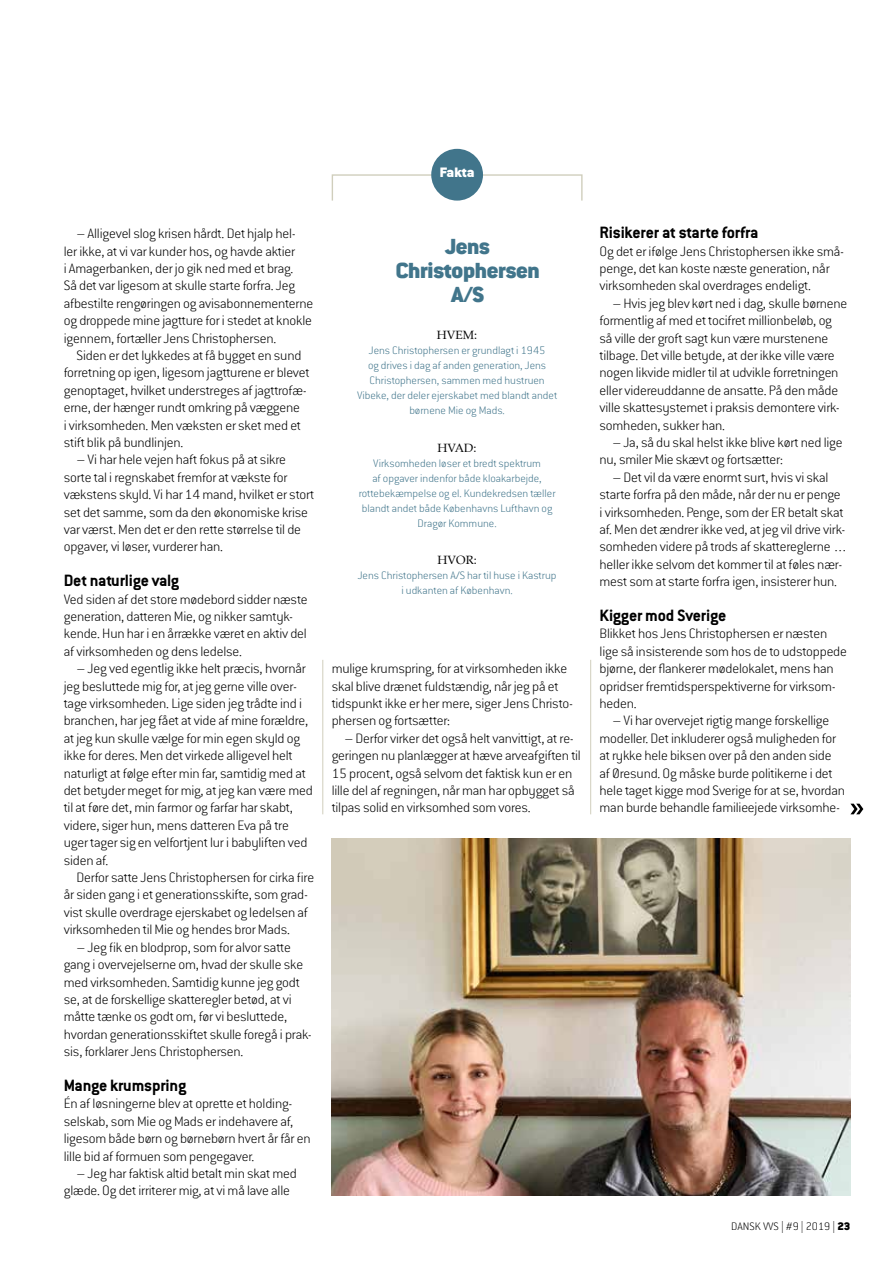
<style>
.page{position:relative;width:893px;height:1263px;background:#fff}
.page>*{position:absolute;margin:0;border:0;box-sizing:border-box;transform-origin:0 0}
.t1{font:900 24px/24px "Conduit ITC Std";letter-spacing:-.01em;color:#41758b;text-align:center}
.t2{font:700 18px "Conduit ITC Std";letter-spacing:-.01em;color:#000}
.t3{font:200 15px/17.4px "Conduit ITC Std";letter-spacing:-.01em;color:#000}
.t4{font:900 15px "Conduit ITC Std";letter-spacing:.005em;color:#fff}
.t5{font:200 12px/15px "Conduit ITC Std";color:#41758b;text-align:center}
.t6{font:200 12px "Conduit ITC Std";color:#000}
.t7{font:12px "Palatino";color:#000}
.s1{font-weight:900}
</style>
<div class="page">
<hr style="left:322px;top:660px;width:1px;height:154px;background:#d0cebc">
<hr style="left:590px;top:660px;width:1px;height:154px;background:#d0cebc">
<img style="left:332px;top:838px;width:518px;height:357px">
<div style="left:332px;top:174px;width:251px;height:27px;border:1px solid #d0cebc"></div>
<div style="left:431px;top:149px;width:52px;height:52px;background:#41758b;border-radius:50%"></div>
<svg style="left:850px;top:804px;width:13px;height:10px"></svg>
<p class="t4" style="left:440px;top:164px;width:36px">Fakta</p>
<p class="t3" style="left:64px;top:224px;width:251px;text-indent:13px">– Alligevel slog krisen hårdt. Det hjalp hel-<br>ler ikke, at vi var kunder hos, og havde aktier<br>i Amagerbanken, der jo gik ned med et brag.<br>Så det var ligesom at skulle starte forfra. Jeg afbestilte rengøringen og avisabonnementerne og droppede mine jagtture for i stedet at knokle igennem, fortæller Jens Christophersen.</p>
<p class="t3" style="left:64px;top:346px;width:247px;text-indent:13px">Siden er det lykkedes at få bygget en sund forretning op igen, ligesom jagtturene er blevet genoptaget, hvilket understreges af jagttrofæ&shy;erne, der hænger rundt omkring på væggene<br>i virksomheden. Men væksten er sket med et stift blik på bundlinjen.</p>
<p class="t3" style="left:64px;top:451px;width:252px;text-indent:13px">– Vi har hele vejen haft fokus på at sikre sorte tal i regnskabet fremfor at vækste for vækstens skyld. Vi har 14 mand, hvilket er stort set det samme, som da den økonomiske krise var værst. Men det er den rette størrelse til de opgaver, vi løser, vurderer han.</p>
<p class="t2" style="left:64px;top:570px;width:117px">Det naturlige valg</p>
<p class="t3" style="left:64px;top:590px;width:245px">Ved siden af det store mødebord sidder næste generation, datteren Mie, og nikker samtyk&shy;kende. Hun har i en årrække været en aktiv del af virksomheden og dens ledelse.</p>
<p class="t3" style="left:64px;top:659px;width:250px;text-indent:13px">– Jeg ved egentlig ikke helt præcis, hvornår jeg besluttede mig for, at jeg gerne ville over&shy;tage virksomheden. Lige siden jeg trådte ind i branchen, har jeg fået at vide af mine forældre, at jeg kun skulle vælge for min egen skyld og ikke for deres. Men det virkede alligevel helt naturligt at følge efter min far, samtidig med at det betyder meget for mig, at jeg kan være med til at føre det, min farmor og farfar har skabt, videre, siger hun, mens datteren Eva på tre uger tager sig en velfortjent lur i babyliften ved siden af.</p>
<p class="t3" style="left:64px;top:868px;width:252px;text-indent:13px">Derfor satte Jens Christophersen for cirka fire år siden gang i et generationsskifte, som grad&shy;vist skulle overdrage ejerskabet og ledelsen af virksomheden til Mie og hendes bror Mads.</p>
<p class="t3" style="left:64px;top:938px;width:250px;text-indent:13px">– Jeg fik en blodprop, som for alvor satte gang i overvejelserne om, hvad der skulle ske med virksomheden. Samtidig kunne jeg godt se, at de forskellige skatteregler betød, at vi måtte tænke os godt om, før vi besluttede, hvordan generationsskiftet skulle foregå i prak&shy;sis, forklarer Jens Christophersen.</p>
<p class="t2" style="left:64px;top:1074px;width:124px">Mange krumspring</p>
<p class="t3" style="left:64px;top:1094px;width:248px">Én af løsningerne blev at oprette et holding&shy;selskab, som Mie og Mads er indehavere af, ligesom både børn og børnebørn hvert år får en lille bid af formuen som pengegaver.</p>
<p class="t3" style="left:64px;top:1164px;width:234px;text-indent:13px">– Jeg har faktisk altid betalt min skat med glæde. Og det irriterer mig, at vi må lave alle</p>
<h1 class="t1" style="left:396px;top:234px;width:146px">Jens<br>Christophersen<br>A/S</h1>
<p class="t7" style="left:437px;top:325px;width:42px">HVEM:</p>
<p class="t5" style="left:357px;top:343px;width:202px">Jens Christophersen er grundlagt i 1945<br>og drives i dag af anden generation, Jens Christophersen, sammen med hustruen Vibeke, der deler ejerskabet med blandt andet børnene Mie og Mads.</p>
<p class="t7" style="left:438px;top:437px;width:40px">HVAD:</p>
<p class="t5" style="left:359px;top:455px;width:198px">Virksomheden løser et bredt spektrum<br>af opgaver indenfor både kloakarbejde, rottebekæmpelse og el. Kundekredsen tæller blandt andet både Københavns Lufthavn og Dragør Kommune.</p>
<p class="t7" style="left:438px;top:550px;width:41px">HVOR:</p>
<p class="t5" style="left:358px;top:568px;width:200px">Jens Christophersen A/S har til huse i Kastrup i udkanten af København.</p>
<p class="t3" style="left:332px;top:659px;width:243px">mulige krumspring, for at virksomheden ikke skal blive drænet fuldstændig, når jeg på et tidspunkt ikke er her mere, siger Jens Christo&shy;phersen og fortsætter:</p>
<p class="t3" style="left:332px;top:729px;width:251px;text-indent:13px">– Derfor virker det også helt vanvittigt, at re&shy;geringen nu planlægger at hæve arveafgiften til 15 procent, også selvom det faktisk kun er en lille del af regningen, når man har opbygget så tilpas solid en virksomhed som vores.</p>
<p class="t2" style="left:600px;top:222px;width:161px">Risikerer at starte forfra</p>
<p class="t3" style="left:600px;top:242px;width:246px">Og det er ifølge Jens Christophersen ikke små&shy;penge, det kan koste næste generation, når virksomheden skal overdrages endeligt.</p>
<p class="t3" style="left:600px;top:294px;width:249px;text-indent:13px">– Hvis jeg blev kørt ned i dag, skulle børnene formentlig af med et tocifret millionbeløb, og så ville der groft sagt kun være murstenene tilbage. Det ville betyde, at der ikke ville være nogen likvide midler til at udvikle forretningen eller videreuddanne de ansatte. På den måde ville skattesystemet i praksis demontere virk&shy;somheden, sukker han.</p>
<p class="t3" style="left:600px;top:433px;width:245px;text-indent:13px">– Ja, så du skal helst ikke blive kørt ned lige nu, smiler Mie skævt og fortsætter:</p>
<p class="t3" style="left:600px;top:468px;width:250px;text-indent:13px">– Det vil da være enormt surt, hvis vi skal starte forfra på den måde, når der nu er penge<br>i virksomheden. Penge, som der ER betalt skat af. Men det ændrer ikke ved, at jeg vil drive virk&shy;somheden videre på trods af skattereglerne … heller ikke selvom det kommer til at føles nær&shy;mest som at starte forfra igen, insisterer hun.</p>
<p class="t2" style="left:600px;top:604px;width:128px">Kigger mod Sverige</p>
<p class="t3" style="left:600px;top:625px;width:249px">Blikket hos Jens Christophersen er næsten lige så insisterende som hos de to udstoppede bjørne, der flankerer mødelokalet, mens han opridser fremtidsperspektiverne for virksom&shy;heden.</p>
<p class="t3" style="left:600px;top:712px;width:247px;text-indent:13px">– Vi har overvejet rigtig mange forskellige modeller. Det inkluderer også muligheden for at rykke hele biksen over på den anden side af Øresund. Og måske burde politikerne i det hele taget kigge mod Sverige for at se, hvordan man burde behandle familieejede virksomhe-</p>
<p class="t6" style="left:731px;top:1219px;width:121px">DANSK VVS | #9 | 2019 | <span class="s1">23</span></p>
</div>
